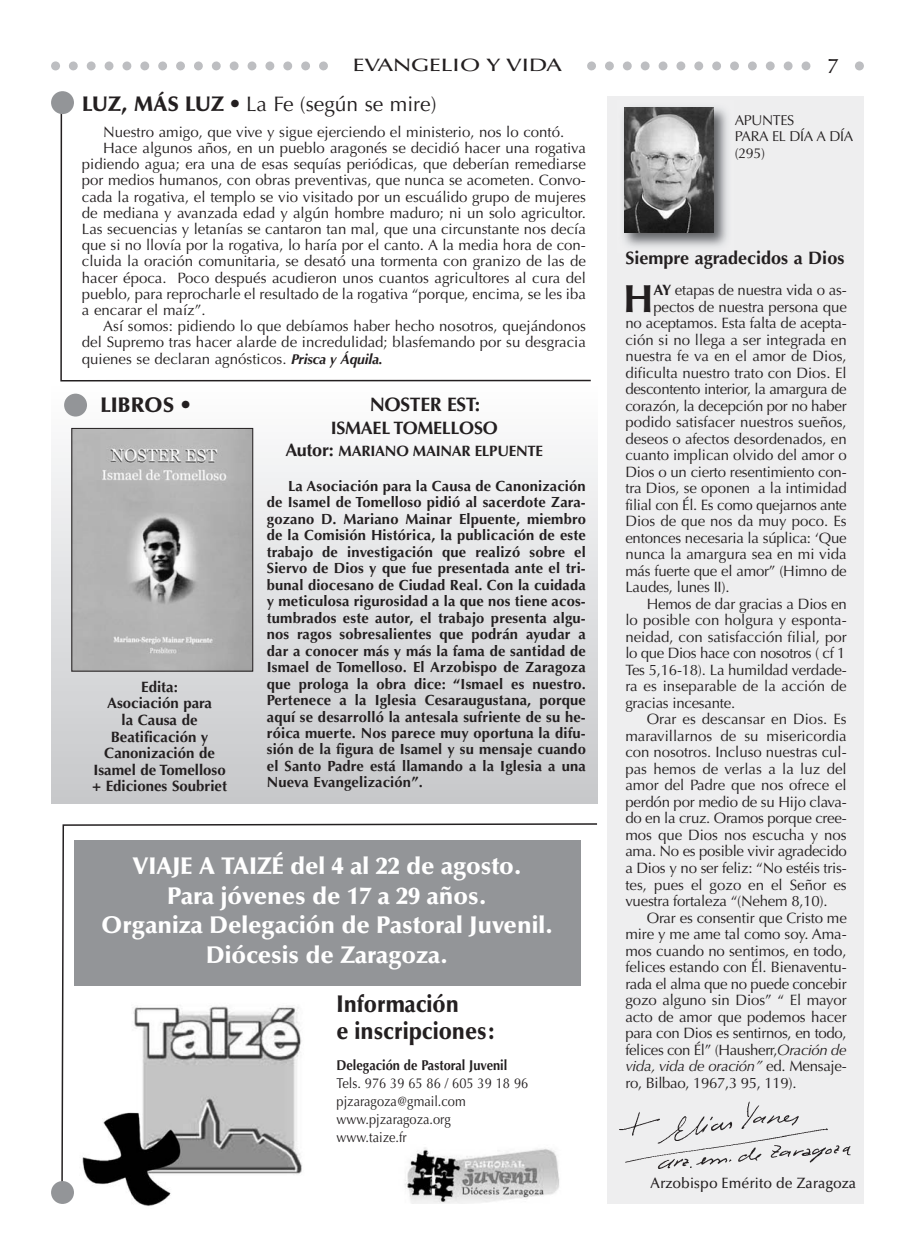
<style>
.page{position:relative;width:915px;height:1255px;background:#fff}
.page>*{position:absolute;margin:0;border:0;box-sizing:border-box;transform-origin:0 0}
.t1{font:700 39.15px "Optima";color:#231f20}
.t2{font:900 24px/29.4px "Optima";color:#fff;text-align:center}
.t3{font:900 24px/27px "Optima";color:#231f20;scale:.9 1}
.t4{font:21px "Optima";color:#231f20}
.t5{font:900 21px "Optima";color:#231f20}
.t6{font:500 21px "Optima";color:#231f20}
.t7{font:700 19.5px "Optima";letter-spacing:-.015em;color:#231f20}
.t8{font:700 18px "Optima";color:#231f20}
.t9{font:500 18px "Optima";letter-spacing:-.01em;color:#231f20;scale:1.3 1}
.t10{font:15px "Optima";color:#231f20}
.t11{font:15px "Optima";letter-spacing:-.02em;color:#231f20}
.t12{font:15px "Optima";letter-spacing:-.025em;color:#231f20}
.t13{font:700 15px/16.5px "Optima";color:#231f20;text-align:center}
.t14{font:italic 15px "Optima";letter-spacing:-.02em;color:#231f20}
.t15{font:500 15px "Optima";color:#231f20;scale:.95 1}
.t16{font:700 14.7px/16.5px "Optima";letter-spacing:.01em;color:#231f20;text-align:justify}
.t17{font:14.25px/18px "Optima";color:#231f20;scale:.9 1}
.t18{font:14.25px/16.5px "Optima";letter-spacing:-.03em;color:#231f20}
.s1{font-weight:900}
.s2{font-weight:700;font-style:italic;font-size:14.25px}
.s3{font-size:18px}
.s4{font-weight:700}
.s5{font-style:italic}
.s6{font-style:normal}
</style>
<div class="page">
<div style="left:51px;top:385px;width:546px;height:418px;background:linear-gradient(to bottom,#fdfdfd,#c6c7ca)"></div>
<div style="left:607px;top:96px;width:256px;height:1107px;background:#eeeeef"></div>
<svg style="left:51px;top:61px;width:812px;height:9px"></svg>
<div style="left:329px;top:55px;width:256px;height:20px;background:#fff"></div>
<div style="left:817px;top:51px;width:30px;height:30px;background:#fff"></div>
<img style="left:623px;top:107px;width:104px;height:140px">
<img style="left:624px;top:108px;width:89px;height:125px">
<svg style="left:60px;top:106px;width:531px;height:276px"></svg>
<div style="left:51px;top:91px;width:23px;height:23px;background:#939598;border-radius:50%"></div>
<svg style="left:61px;top:823px;width:536px;height:373px"></svg>
<div style="left:64px;top:393px;width:23px;height:23px;background:#939598;border-radius:50%"></div>
<img style="left:619px;top:1101px;width:232px;height:68px">
<img style="left:73px;top:430px;width:178px;height:239px">
<div style="left:71px;top:428px;width:182px;height:243px;border:1px solid #231f20"></div>
<div style="left:51px;top:1180px;width:23px;height:23px;background:#939598;border-radius:50%"></div>
<img style="left:79px;top:991px;width:233px;height:215px">
<div style="left:74px;top:840px;width:506px;height:145px;background:#939598"></div>
<img style="left:393px;top:1144px;width:175px;height:59px">
<p class="t9" style="left:353px;top:58px;width:162px">EVANGELIO Y VIDA</p>
<p class="t6" style="left:827px;top:57px;width:12px">7</p>
<p class="t4" style="left:82px;top:95px;width:356px"><span class="s1">LUZ, MÁS LUZ •</span> La Fe (según se mire)</p>
<p class="t10" style="left:103px;top:125px;width:462px">Nuestro amigo, que vive y sigue ejerciendo el ministerio, nos lo contó.</p>
<p class="t10" style="left:103px;top:142px;width:484px">Hace algunos años, en un pueblo aragonés se decidió hacer una rogativa</p>
<p class="t10" style="left:82px;top:158px;width:505px">pidiendo agua; era una de esas sequías periódicas, que deberían remediarse</p>
<p class="t10" style="left:82px;top:174px;width:505px">por medios humanos, con obras preventivas, que nunca se acometen. Convo-</p>
<p class="t10" style="left:82px;top:190px;width:505px">cada la rogativa, el templo se vio visitado por un escuálido grupo de mujeres</p>
<p class="t10" style="left:82px;top:206px;width:505px">de mediana y avanzada edad y algún hombre maduro; ni un solo agricultor.</p>
<p class="t10" style="left:82px;top:223px;width:505px">Las secuencias y letanías se cantaron tan mal, que una circunstante nos decía</p>
<p class="t10" style="left:82px;top:239px;width:505px">que si no llovía por la rogativa, lo haría por el canto. A la media hora de con-</p>
<p class="t10" style="left:82px;top:255px;width:505px">cluida la oración comunitaria, se desató una tormenta con granizo de las de</p>
<p class="t10" style="left:82px;top:271px;width:505px">hacer época. Poco después acudieron unos cuantos agricultores al cura del</p>
<p class="t10" style="left:82px;top:287px;width:505px">pueblo, para reprocharle el resultado de la rogativa “porque, encima, se les iba</p>
<p class="t10" style="left:82px;top:304px;width:125px">a encarar el maíz”.</p>
<p class="t10" style="left:103px;top:320px;width:484px">Así somos: pidiendo lo que debíamos haber hecho nosotros, quejándonos</p>
<p class="t10" style="left:82px;top:336px;width:505px">del Supremo tras hacer alarde de incredulidad; blasfemando por su desgracia</p>
<p class="t10" style="left:82px;top:352px;width:302px">quienes se declaran agnósticos. <span class="s2">Prisca y Áquila.</span></p>
<p class="t5" style="left:100px;top:396px;width:92px">LIBROS •</p>
<p class="t13" style="left:92px;top:680px;width:136px">Edita:<br>Asociación para<br>la Causa de<br>Beatificación y<br>Canonización de<br>Isamel de Tomelloso + Ediciones Soubriet</p>
<p class="t7" style="left:369px;top:397px;width:112px">NOSTER EST:</p>
<p class="t8" style="left:331px;top:420px;width:168px">ISMAEL TOMELLOSO</p>
<p class="t13" style="left:285px;top:444px;width:259px"><span class="s3">Autor:</span> MARIANO MAINAR ELPUENTE</p>
<p class="t16" style="left:267px;top:478px;width:320px;text-indent:21px">La Asociación para la Causa de Canonización de Isamel de Tomelloso pidió al sacerdote Zara&shy;gozano D. Mariano Mainar Elpuente, miembro de la Comisión Histórica, la publicación de este trabajo de investigación que realizó sobre el Siervo de Dios y que fue presentada ante el tri&shy;bunal diocesano de Ciudad Real. Con la cuidada y meticulosa rigurosidad a la que nos tiene acos&shy;tumbrados este autor, el trabajo presenta algu&shy;nos ragos sobresalientes que podrán ayudar a dar a conocer más y más la fama de santidad de Ismael de Tomelloso. El Arzobispo de Zaragoza que prologa la obra dice: “Ismael es nuestro.<br>Pertenece a la Iglesia Cesaraugustana, porque aquí se desarrolló la antesala sufriente de su he&shy;róica muerte. Nos parece muy oportuna la difu&shy;sión de la figura de Isamel y su mensaje cuando el Santo Padre está llamando a la Iglesia a una Nueva Evangelización”.</p>
<p class="t2" style="left:101px;top:853px;width:453px">VIAJE A TAIZÉ del 4 al 22 de agosto.<br>Para jóvenes de 17 a 29 años.<br>Organiza Delegación de Pastoral Juvenil.<br>Diócesis de Zaragoza.</p>
<p class="t3" style="left:336px;top:992px;width:179px">Información<br>e inscripciones:</p>
<p class="t17" style="left:336px;top:1057px;width:214px"><span class="s4">Delegación de Pastoral Juvenil<br></span>Tels. 976 39 65 86 / 605 39 18 96 pjzaragoza@gmail.com www.pjzaragoza.org<br>www.taize.fr</p>
<p class="t18" style="left:734px;top:113px;width:120px">APUNTES<br>PARA EL DÍA A DÍA (295)</p>
<p class="t8" style="left:625px;top:250px;width:220px">Siempre agradecidos a Dios</p>
<p class="t1" style="left:623px;top:282px;width:32px">H</p>
<p class="t10" style="left:653px;top:284px;width:195px"><span class="s4">AY</span> etapas de nuestra vida o as-</p>
<p class="t10" style="left:653px;top:300px;width:195px">pectos de nuestra persona que</p>
<p class="t10" style="left:625px;top:317px;width:223px">no aceptamos. Esta falta de acepta-</p>
<p class="t10" style="left:625px;top:333px;width:223px">ción si no llega a ser integrada en</p>
<p class="t10" style="left:625px;top:350px;width:223px">nuestra fe va en el amor de Dios,</p>
<p class="t10" style="left:625px;top:366px;width:223px">dificulta nuestro trato con Dios. El</p>
<p class="t11" style="left:625px;top:383px;width:223px">descontento interior, la amargura de</p>
<p class="t11" style="left:625px;top:399px;width:223px">corazón, la decepción por no haber</p>
<p class="t10" style="left:625px;top:416px;width:223px">podido satisfacer nuestros sueños,</p>
<p class="t10" style="left:625px;top:432px;width:223px">deseos o afectos desordenados, en</p>
<p class="t10" style="left:625px;top:449px;width:223px">cuanto implican olvido del amor o</p>
<p class="t10" style="left:625px;top:465px;width:223px">Dios o un cierto resentimiento con-</p>
<p class="t10" style="left:625px;top:482px;width:223px">tra Dios, se oponen a la intimidad</p>
<p class="t12" style="left:625px;top:498px;width:223px">filial con Él. Es como quejarnos ante</p>
<p class="t10" style="left:625px;top:515px;width:223px">Dios de que nos da muy poco. Es</p>
<p class="t10" style="left:625px;top:531px;width:223px">entonces necesaria la súplica: ‘Que</p>
<p class="t10" style="left:625px;top:548px;width:223px">nunca la amargura sea en mi vida</p>
<p class="t10" style="left:625px;top:564px;width:223px">más fuerte que el amor” (Himno de</p>
<p class="t10" style="left:625px;top:581px;width:106px">Laudes, lunes II).</p>
<p class="t10" style="left:646px;top:597px;width:201px">Hemos de dar gracias a Dios en</p>
<p class="t10" style="left:625px;top:614px;width:223px">lo posible con holgura y esponta-</p>
<p class="t10" style="left:625px;top:630px;width:223px">neidad, con satisfacción filial, por</p>
<p class="t12" style="left:625px;top:647px;width:222px">lo que Dios hace con nosotros ( cf 1</p>
<p class="t10" style="left:625px;top:663px;width:223px">Tes 5,16-18). La humildad verdade-</p>
<p class="t10" style="left:625px;top:680px;width:223px">ra es inseparable de la acción de</p>
<p class="t10" style="left:625px;top:696px;width:111px">gracias incesante.</p>
<p class="t10" style="left:646px;top:713px;width:201px">Orar es descansar en Dios. Es</p>
<p class="t10" style="left:625px;top:729px;width:223px">maravillarnos de su misericordia</p>
<p class="t10" style="left:625px;top:746px;width:223px">con nosotros. Incluso nuestras cul-</p>
<p class="t10" style="left:625px;top:762px;width:223px">pas hemos de verlas a la luz del</p>
<p class="t10" style="left:625px;top:779px;width:223px">amor del Padre que nos ofrece el</p>
<p class="t10" style="left:625px;top:795px;width:223px">perdón por medio de su Hijo clava-</p>
<p class="t11" style="left:625px;top:812px;width:223px">do en la cruz. Oramos porque cree-</p>
<p class="t10" style="left:625px;top:828px;width:223px">mos que Dios nos escucha y nos</p>
<p class="t11" style="left:625px;top:845px;width:223px">ama. No es posible vivir agradecido</p>
<p class="t10" style="left:625px;top:861px;width:223px">a Dios y no ser feliz: “No estéis tris-</p>
<p class="t10" style="left:625px;top:878px;width:223px">tes, pues el gozo en el Señor es</p>
<p class="t10" style="left:625px;top:894px;width:204px">vuestra fortaleza “(Nehem 8,10).</p>
<p class="t10" style="left:646px;top:911px;width:201px">Orar es consentir que Cristo me</p>
<p class="t10" style="left:625px;top:927px;width:223px">mire y me ame tal como soy. Ama-</p>
<p class="t10" style="left:625px;top:944px;width:223px">mos cuando no sentimos, en todo,</p>
<p class="t10" style="left:625px;top:960px;width:223px">felices estando con Él. Bienaventu-</p>
<p class="t12" style="left:625px;top:977px;width:223px">rada el alma que no puede concebir</p>
<p class="t10" style="left:625px;top:993px;width:223px">gozo alguno sin Dios” “ El mayor</p>
<p class="t10" style="left:625px;top:1010px;width:223px">acto de amor que podemos hacer</p>
<p class="t11" style="left:625px;top:1026px;width:223px">para con Dios es sentirnos, en todo,</p>
<p class="t12" style="left:625px;top:1043px;width:223px">felices con Él” (Hausherr,<span class="s5">Oración de</span></p>
<p class="t14" style="left:625px;top:1059px;width:223px">vida, vida de oración” <span class="s6">ed. Mensaje-</span></p>
<p class="t11" style="left:625px;top:1076px;width:173px">ro, Bilbao, 1967,3 95, 119).</p>
<p class="t15" style="left:650px;top:1177px;width:218px">Arzobispo Emérito de Zaragoza</p>
</div>
